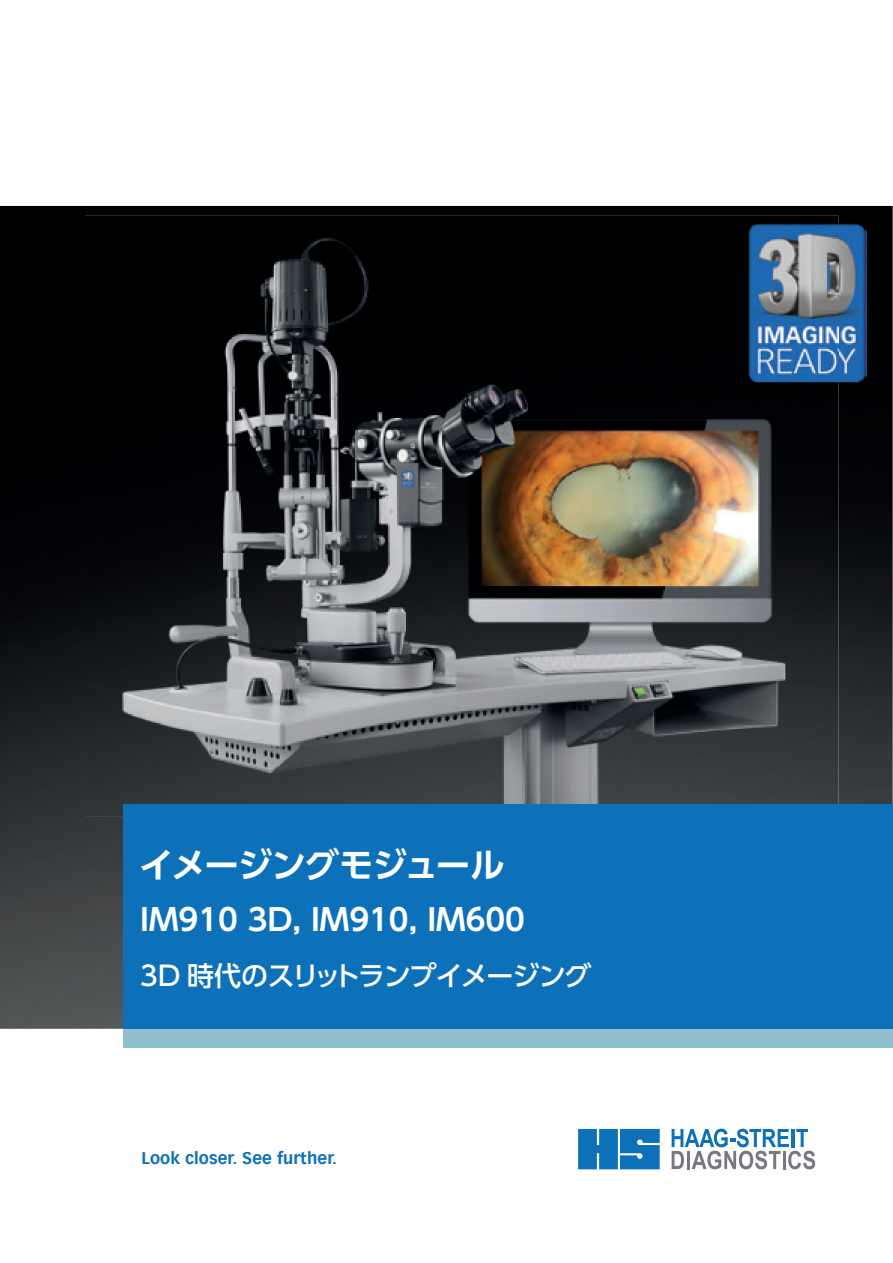
<style>
.page{position:relative;width:893px;height:1263px;background:#fff}
.page>*{position:absolute;margin:0;border:0;box-sizing:border-box;transform-origin:0 0}
.t1{font:34.5px "UD Shin Go Pro De Bold 90 msp RKSJ H";letter-spacing:-.035em;color:#fff}
.t2{font:30px "UD Shin Go Pro De Bold 90 msp RKSJ H";color:#fff}
.t3{font:27px "UD Shin Go Pro Medium 90 msp RKSJ H";letter-spacing:-.04em;color:#fff}
.t4{font:700 16.5px "Vectora Com";letter-spacing:.005em;color:#0d71b9}
</style>
<div class="page">
<img style="left:0;top:206px;width:893px;height:823px">
<img style="left:85px;top:216px;width:700px;height:600px">
<img style="left:785px;top:216px;width:54px;height:7px">
<img style="left:785px;top:383px;width:54px;height:421px">
<div style="left:123px;top:1029px;width:770px;height:18px;background:#8fc0cc"></div>
<div style="left:123px;top:804px;width:770px;height:225px;background:#0d71b9"></div>
<svg style="left:578px;top:1129px;width:82px;height:40px;background:#227dbf"></svg>
<svg style="left:671px;top:1129px;width:144px;height:40px"></svg>
<img style="left:747px;top:223px;width:119px;height:160px">
<h1 class="t1" style="left:139px;top:853px;width:367px">イメージングモジュール</h1>
<h2 class="t2" style="left:140px;top:909px;width:386px">IM910 3D, IM910, IM600</h2>
<h3 class="t3" style="left:140px;top:966px;width:453px">3D 時代のスリットランプイメージング</h3>
<p class="t4" style="left:141px;top:1149px;width:197px">Look closer. See further.</p>
</div>
